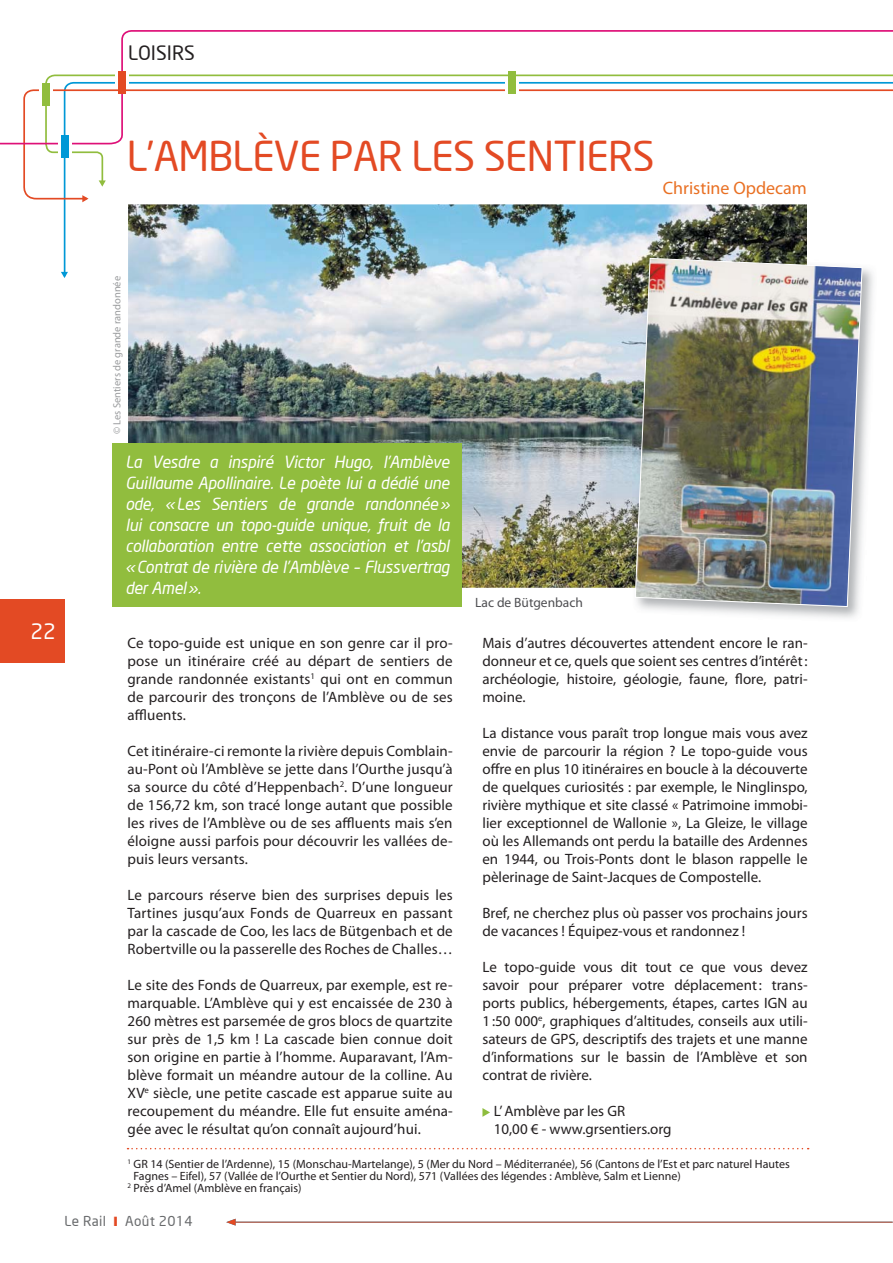
<style>
.page{position:relative;width:893px;height:1263px;background:#fff}
.page>*{position:absolute;margin:0;border:0;box-sizing:border-box;transform-origin:0 0}
.t1{font:40.5px "Neo Sans";letter-spacing:-.015em;color:#e34a24}
.t2{font:21px "Neo Sans";color:#fff}
.t3{font:19.5px "Neo Sans";color:#231f20}
.t4{font:18px "Myriad Pro";color:#e97023}
.t5{font:italic 16.5px/21px "Neo Sans";letter-spacing:-.015em;color:#fff;text-align:justify}
.t6{font:15px/18px "Myriad Pro";color:#231f20;text-align:justify}
.t7{font:13.5px "Myriad Pro";color:#4e4e51}
.t8{font:13.5px "Neo Sans";letter-spacing:.025em;color:#686a6c}
.t9{font:12px "Myriad Pro";color:#231f20}
.t10{font:10.5px "Myriad Pro";color:#999b9d}
</style>
<div class="page">
<svg style="left:23px;top:145px;width:81px;height:55px"></svg>
<svg style="left:0;top:30px;width:893px;height:115px"></svg>
<svg style="left:61px;top:272px;width:7px;height:6px"></svg>
<svg style="left:82px;top:195px;width:7px;height:7px"></svg>
<svg style="left:99px;top:180px;width:7px;height:7px"></svg>
<div style="left:115px;top:72px;width:14px;height:15px;background:#fff"></div>
<div style="left:118px;top:72px;width:8px;height:22px;background:#e34a24"></div>
<div style="left:58px;top:135px;width:14px;height:23px;background:#fff"></div>
<div style="left:61px;top:135px;width:8px;height:23px;background:#0098d6"></div>
<div style="left:39px;top:83px;width:13px;height:16px;background:#fff"></div>
<div style="left:42px;top:83px;width:8px;height:23px;background:#91bd3e"></div>
<div style="left:505px;top:79px;width:13px;height:15px;background:#fff"></div>
<div style="left:508px;top:72px;width:8px;height:22px;background:#91bd3e"></div>
<div style="left:0;top:600px;width:64px;height:63px;background:#e34a24"></div>
<hr style="left:233px;top:1222px;width:660px;height:1px;background:#e34a24">
<svg style="left:226px;top:1219px;width:10px;height:7px"></svg>
<svg style="left:128px;top:1148px;width:681px;height:1px"></svg>
<img style="left:128px;top:204px;width:679px;height:384px">
<div style="left:113px;top:443px;width:349px;height:164px;background:#91bd3e"></div>
<img style="left:640px;top:268px;width:233px;height:350px">
<img style="left:632px;top:255px;width:175px;height:333px">
<img style="left:634px;top:258px;width:229px;height:349px">
<svg style="left:482px;top:1108px;width:8px;height:9px"></svg>
<h3 class="t3" style="left:128px;top:41px;width:68px">LOISIRS</h3>
<h1 class="t1" style="left:127px;top:131px;width:529px">L’AMBLÈVE PAR LES SENTIERS</h1>
<p class="t4" style="left:663px;top:181px;width:146px">Christine Opdecam</p>
<h2 class="t2" style="left:31px;top:619px;width:27px">22</h2>
<p class="t10" style="left:113px;top:434px;width:160px;rotate:-90deg">© Les Sentiers de grande randonnée</p>
<p class="t5" style="left:125px;top:451px;width:326px">La Vesdre a inspiré Victor Hugo, l’Amblève Guillaume Apollinaire. Le poète lui a dédié une ode, « Les Sentiers de grande randonnée » lui consacre un topo-guide unique, fruit de la collaboration entre cette association et l’asbl « Contrat de rivière de l’Amblève – Flussvertrag der Amel ».</p>
<p class="t6" style="left:128px;top:635px;width:327px">Ce topo-guide est unique en son genre car il pro&shy;pose un itinéraire créé au départ de sentiers de grande randonnée existants<sup>1</sup> qui ont en commun de parcourir des tronçons de l’Amblève ou de ses affluents.</p>
<p class="t6" style="left:128px;top:743px;width:327px">Cet itinéraire-ci remonte la rivière depuis Comblain&shy;au-Pont où l’Amblève se jette dans l’Ourthe jusqu’à sa source du côté d’Heppenbach<sup>2</sup>. D’une longueur de 156,72 km, son tracé longe autant que possible les rives de l’Amblève ou de ses affluents mais s’en éloigne aussi parfois pour découvrir les vallées de&shy;puis leurs versants.</p>
<p class="t6" style="left:128px;top:887px;width:327px">Le parcours réserve bien des surprises depuis les Tartines jusqu’aux Fonds de Quarreux en passant par la cascade de Coo, les lacs de Bütgenbach et de Robertville ou la passerelle des Roches de Challes…</p>
<p class="t6" style="left:128px;top:977px;width:327px">Le site des Fonds de Quarreux, par exemple, est re&shy;marquable. L’Amblève qui y est encaissée de 230 à 260 mètres est parsemée de gros blocs de quartzite sur près de 1,5 km ! La cascade bien connue doit son origine en partie à l’homme. Auparavant, l’Am&shy;blève formait un méandre autour de la colline. Au XV<sup>e</sup> siècle, une petite cascade est apparue suite au recoupement du méandre. Elle fut ensuite aména&shy;gée avec le résultat qu’on connaît aujourd’hui.</p>
<p class="t7" style="left:475px;top:597px;width:109px">Lac de Bütgenbach</p>
<p class="t6" style="left:482px;top:635px;width:327px">Mais d’autres découvertes attendent encore le ran&shy;donneur et ce, quels que soient ses centres d’intérêt : archéologie, histoire, géologie, faune, flore, patri&shy;moine.</p>
<p class="t6" style="left:482px;top:725px;width:327px">La distance vous paraît trop longue mais vous avez envie de parcourir la région ? Le topo-guide vous offre en plus 10 itinéraires en boucle à la découverte de quelques curiosités : par exemple, le Ninglinspo, rivière mythique et site classé « Patrimoine immobi&shy;lier exceptionnel de Wallonie », La Gleize, le village où les Allemands ont perdu la bataille des Ardennes en 1944, ou Trois-Ponts dont le blason rappelle le pèlerinage de Saint-Jacques de Compostelle.</p>
<p class="t6" style="left:482px;top:905px;width:327px">Bref, ne cherchez plus où passer vos prochains jours de vacances ! Équipez-vous et randonnez !</p>
<p class="t6" style="left:482px;top:959px;width:327px">Le topo-guide vous dit tout ce que vous devez savoir pour préparer votre déplacement : trans&shy;ports publics, hébergements, étapes, cartes IGN au 1 :50 000<sup>e</sup>, graphiques d’altitudes, conseils aux utili&shy;sateurs de GPS, descriptifs des trajets et une manne d’informations sur le bassin de l’Amblève et son contrat de rivière.</p>
<p class="t6" style="left:494px;top:1103px;width:179px">L’ Amblève par les GR<br>10,00 € - www.grsentiers.org</p>
<p class="t9" style="left:128px;top:1159px;width:664px"><sup>1</sup> GR 14 (Sentier de l’Ardenne), 15 (Monschau-Martelange), 5 (Mer du Nord – Méditerranée), 56 (Cantons de l’Est et parc naturel Hautes</p>
<p class="t9" style="left:134px;top:1171px;width:548px">Fagnes – Eifel), 57 (Vallée de l’Ourthe et Sentier du Nord), 571 (Vallées des légendes : Amblève, Salm et Lienne)</p>
<p class="t9" style="left:128px;top:1183px;width:175px"><sup>2</sup> Près d’Amel (Amblève en français)</p>
<p class="t8" style="left:64px;top:1213px;width:43px">Le Rail</p>
<p class="t8" style="left:125px;top:1213px;width:69px">Août 2014</p>
</div>
